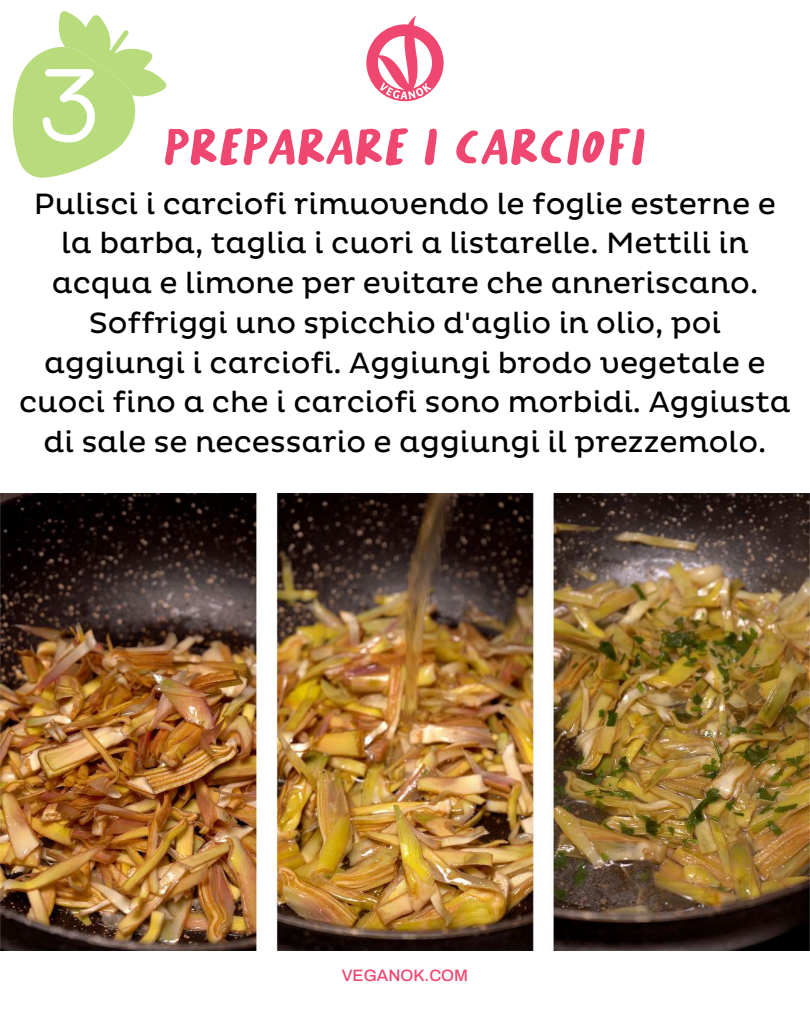
<style>
.page{position:relative;width:810px;height:1013px;background:#fff}
.page>*{position:absolute;margin:0;border:0;box-sizing:border-box;transform-origin:0 0}
.t1{font:300 113.5px "Hero";color:#fff}
.t2{font:60px "Long Weekend";color:#ef4770}
.t3{font:29.9px/39.8px "Pluto";color:#000;text-align:center}
.t4{font:500 16.5px "Archivo";color:#ef4770}
</style>
<div class="page">
<svg style="left:13px;top:11px;width:154px;height:167px"></svg>
<svg style="left:366px;top:15px;width:78px;height:86px"></svg>
<img style="left:0;top:494px;width:810px;height:456px">
<h1 class="t1" style="left:39px;top:33px;width:66px">3</h1>
<h2 class="t2" style="left:164px;top:126px;width:484px">preparare i carciofi</h2>
<p class="t3" style="left:19px;top:185px;width:773px">Pulisci i carciofi rimuovendo le foglie esterne e la barba, taglia i cuori a listarelle. Mettili in acqua e limone per evitare che anneriscano.<br>Soffriggi uno spicchio d'aglio in olio, poi aggiungi i carciofi. Aggiungi brodo vegetale e cuoci fino a che i carciofi sono morbidi. Aggiusta di sale se necessario e aggiungi il prezzemolo.</p>
<p class="t4" style="left:342px;top:966px;width:128px">VEGANOK.COM</p>
</div>
